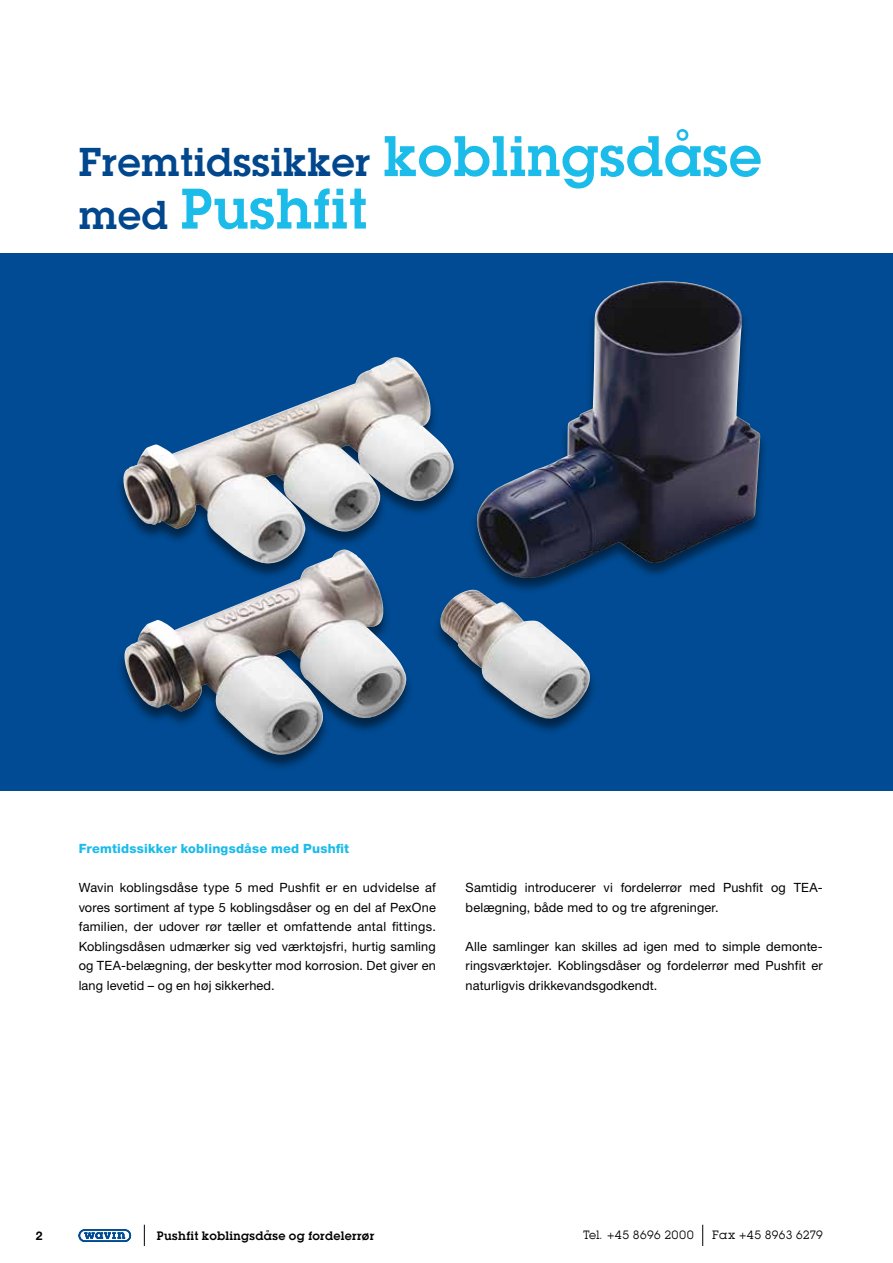
<style>
.page{position:relative;width:893px;height:1263px;background:#fff}
.page>*{position:absolute;margin:0;border:0;box-sizing:border-box;transform-origin:0 0}
.t1{font:51px "Lubalin Demi";color:#1bbbea}
.t2{font:36px "Lubalin Demi";color:#00478d}
.t3{font:12.75px/19.5px "Helvetica Neue";letter-spacing:.01em;color:#000;text-align:justify}
.t4{font:800 12.75px "Helvetica Neue";letter-spacing:.015em;color:#1bbbea}
.t5{font:700 12px "Helvetica Neue";color:#000}
.t6{font:10.95px "Lubalin Demi";letter-spacing:.02em;color:#000}
.t7{font:10.8px "Lubalin";letter-spacing:.055em;color:#000}
.s1{font-size:51px;color:#1bbbea}
.s2{font-size:36px;color:#00478d}
</style>
<div class="page">
<svg style="left:144px;top:1225px;width:1px;height:21px"></svg>
<svg style="left:702px;top:1225px;width:1px;height:21px"></svg>
<svg style="left:78px;top:1229px;width:53px;height:13px"></svg>
<div style="left:0;top:253px;width:893px;height:538px;background:#004b93"></div>
<div style="left:116px;top:282px;width:652px;height:489px;background:#000;opacity:.5"></div>
<img style="left:123px;top:281px;width:637px;height:297px">
<h2 class="t2" style="left:79px;top:136px;width:685px">Fremtidssikker <span class="s1">koblingsdåse</span></h2>
<h1 class="t1" style="left:79px;top:172px;width:290px"><span class="s2">med</span> Pushfit</h1>
<p class="t4" style="left:79px;top:841px;width:272px">Fremtidssikker koblingsdåse med Pushfit</p>
<p class="t3" style="left:79px;top:878px;width:359px">Wavin koblingsdåse type 5 med Pushfit er en udvidelse af vores sortiment af type 5 koblingsdåser og en del af PexOne familien, der udover rør tæller et omfattende antal fittings.<br>Koblingsdåsen udmærker sig ved værktøjsfri, hurtig samling og TEA-belægning, der beskytter mod korrosion. Det giver en lang levetid – og en høj sikkerhed.</p>
<p class="t3" style="left:466px;top:878px;width:359px">Samtidig introducerer vi fordelerrør med Pushfit og TEA&shy;belægning, både med to og tre afgreninger.</p>
<p class="t3" style="left:466px;top:936px;width:359px">Alle samlinger kan skilles ad igen med to simple demonte&shy;ringsværktøjer. Koblingsdåser og fordelerrør med Pushfit er naturligvis drikkevandsgodkendt.</p>
<p class="t5" style="left:36px;top:1228px;width:8px">2</p>
<p class="t6" style="left:157px;top:1227px;width:219px">Pushfit koblingsdåse og fordelerrør</p>
<p class="t7" style="left:583px;top:1228px;width:112px">Tel. +45 8696 2000</p>
<p class="t7" style="left:712px;top:1228px;width:112px">Fax +45 8963 6279</p>
</div>
